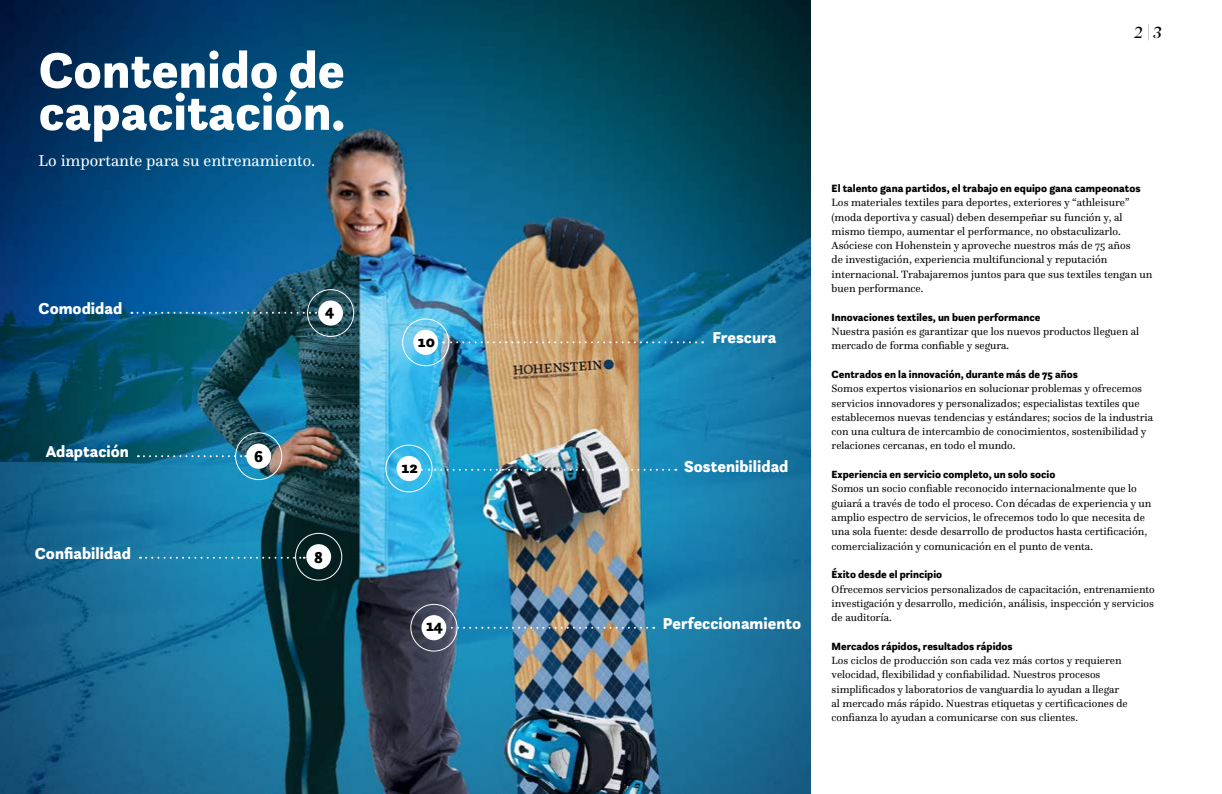
<style>
.page{position:relative;width:1222px;height:794px;background:#fff}
.page>*{position:absolute;margin:0;border:0;box-sizing:border-box;transform-origin:0 0}
.t1{font:900 52px/42px "Questa Sans";color:#fff}
.t2{font:italic 500 17px "Questa Grande";color:#000}
.t3{font:900 16.5px "Questa Sans";color:#fff}
.t4{font:16.5px "Questa";color:#fff}
.t5{font:900 16.5px "Questa Sans";color:#000}
.t6{font:11px/14.3px "Questa";color:#000}
.t7{font:900 11px "Questa Sans";color:#000}
.t8{font:10.9px/14.3px "Questa";color:#000}
.t9{font:900 10.9px "Questa Sans";color:#000}
</style>
<div class="page">
<img style="left:0;top:0;width:810px;height:793px">
<svg style="left:131px;top:312px;width:187px;height:2px"></svg>
<svg style="left:138px;top:453px;width:108px;height:6px"></svg>
<svg style="left:140px;top:556px;width:165px;height:2px"></svg>
<div style="left:307px;top:289px;width:47px;height:48px;border:1px solid #fff;border-radius:50%"></div>
<div style="left:318px;top:300px;width:25px;height:25px;background:#fff;border-radius:50%"></div>
<div style="left:235px;top:432px;width:47px;height:48px;border:1px solid #fff;border-radius:50%"></div>
<div style="left:246px;top:443px;width:25px;height:25px;background:#fff;border-radius:50%"></div>
<div style="left:295px;top:532px;width:47px;height:48px;border:1px solid #fff;border-radius:50%"></div>
<div style="left:306px;top:544px;width:25px;height:25px;background:#fff;border-radius:50%"></div>
<svg style="left:443px;top:341px;width:253px;height:2px"></svg>
<div style="left:402px;top:318px;width:47px;height:48px;border:1px solid #fff;border-radius:50%"></div>
<div style="left:413px;top:330px;width:25px;height:25px;background:#fff;border-radius:50%"></div>
<svg style="left:421px;top:468px;width:248px;height:2px"></svg>
<div style="left:385px;top:444px;width:47px;height:48px;border:1px solid #fff;border-radius:50%"></div>
<div style="left:396px;top:456px;width:25px;height:25px;background:#fff;border-radius:50%"></div>
<svg style="left:446px;top:626px;width:201px;height:2px"></svg>
<div style="left:410px;top:603px;width:47px;height:48px;border:1px solid #fff;border-radius:50%"></div>
<div style="left:421px;top:615px;width:25px;height:25px;background:#fff;border-radius:50%"></div>
<h1 class="t1" style="left:39px;top:49px;width:308px">Contenido de capacitación.</h1>
<h3 class="t4" style="left:39px;top:150px;width:278px">Lo importante para su entrenamiento.</h3>
<h3 class="t3" style="left:39px;top:297px;width:85px">Comodidad</h3>
<h3 class="t3" style="left:46px;top:441px;width:85px">Adaptación</h3>
<h3 class="t3" style="left:35px;top:542px;width:98px">Confiabilidad</h3>
<h3 class="t5" style="left:325px;top:300px;width:11px">4</h3>
<h3 class="t5" style="left:254px;top:445px;width:11px">6</h3>
<h3 class="t5" style="left:314px;top:546px;width:10px">8</h3>
<h2 class="t2" style="left:1133px;top:22px;width:29px">2 |3</h2>
<h3 class="t5" style="left:418px;top:330px;width:19px">10</h3>
<h3 class="t3" style="left:712px;top:327px;width:65px">Frescura</h3>
<h3 class="t5" style="left:401px;top:456px;width:18px">12</h3>
<h3 class="t3" style="left:684px;top:455px;width:106px">Sostenibilidad</h3>
<h3 class="t5" style="left:426px;top:615px;width:19px">14</h3>
<h3 class="t3" style="left:662px;top:612px;width:140px">Perfeccionamiento</h3>
<p class="t7" style="left:831px;top:181px;width:310px">El talento gana partidos, el trabajo en equipo gana campeonatos</p>
<p class="t6" style="left:831px;top:195px;width:322px">Los materiales textiles para deportes, exteriores y “athleisure” (moda deportiva y casual) deben desempeñar su función y, al mismo tiempo, aumentar el performance, no obstaculizarlo.<br>Asóciese con Hohenstein y aproveche nuestros más de 75 años<br>de investigación, experiencia multifuncional y reputación internacional. Trabajaremos juntos para que sus textiles tengan un buen performance.</p>
<p class="t9" style="left:831px;top:310px;width:210px">Innovaciones textiles, un buen performance</p>
<p class="t8" style="left:831px;top:324px;width:309px">Nuestra pasión es garantizar que los nuevos productos lleguen al mercado de forma confiable y segura.</p>
<p class="t9" style="left:831px;top:367px;width:248px">Centrados en la innovación, durante más de 75 años</p>
<p class="t8" style="left:831px;top:381px;width:323px">Somos expertos visionarios en solucionar problemas y ofrecemos servicios innovadores y personalizados; especialistas textiles que establecemos nuevas tendencias y estándares; socios de la industria con una cultura de intercambio de conocimientos, sostenibilidad y relaciones cercanas, en todo el mundo.</p>
<p class="t9" style="left:831px;top:467px;width:225px">Experiencia en servicio completo, un solo socio</p>
<p class="t6" style="left:831px;top:481px;width:321px">Somos un socio confiable reconocido internacionalmente que lo guiará a través de todo el proceso. Con décadas de experiencia y un amplio espectro de servicios, le ofrecemos todo lo que necesita de una sola fuente: desde desarrollo de productos hasta certificación, comercialización y comunicación en el punto de venta.</p>
<p class="t9" style="left:831px;top:567px;width:112px">Éxito desde el principio</p>
<p class="t8" style="left:831px;top:581px;width:324px;text-align:justify">Ofrecemos servicios personalizados de capacitación, entrenamiento investigación y desarrollo, medición, análisis, inspección y servicios de auditoría.</p>
<p class="t9" style="left:831px;top:639px;width:183px">Mercados rápidos, resultados rápidos</p>
<p class="t8" style="left:831px;top:653px;width:298px">Los ciclos de producción son cada vez más cortos y requieren velocidad, flexibilidad y confiabilidad. Nuestros procesos simplificados y laboratorios de vanguardia lo ayudan a llegar al mercado más rápido. Nuestras etiquetas y certificaciones de confianza lo ayudan a comunicarse con sus clientes.</p>
</div>
